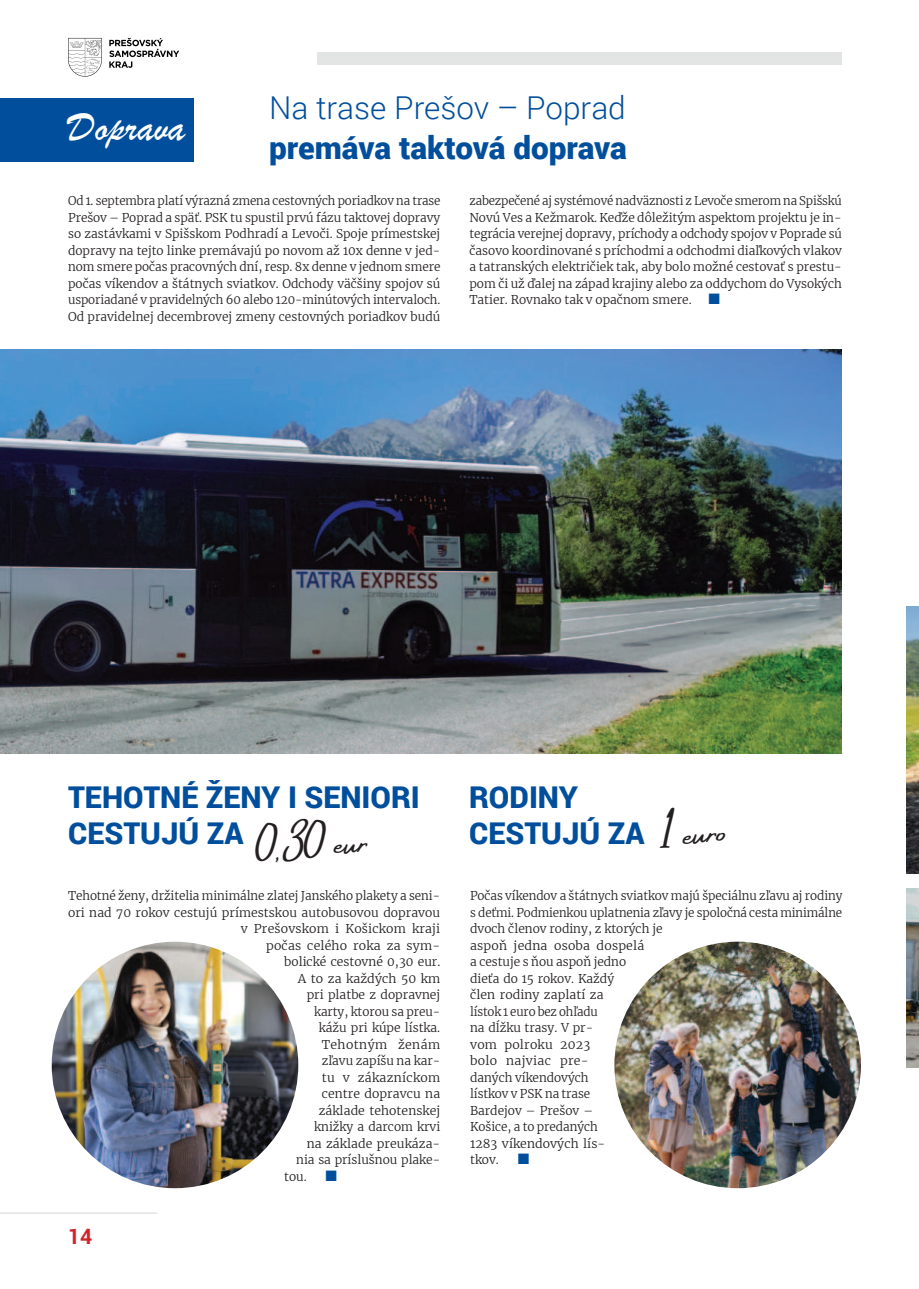
<style>
.page{position:relative;width:919px;height:1289px;background:#fff}
.page>*{position:absolute;margin:0;border:0;box-sizing:border-box;transform-origin:0 0}
.t1{font:42px "Brush Script";color:#fff}
.t2{font:36px "Amsterdam Four ttf";color:#231f20}
.t3{font:900 31.5px "Roboto";letter-spacing:-.005em;color:#014f9c}
.t4{font:300 31.5px "Roboto";color:#014f9c}
.t5{font:900 30px/36px "Roboto";color:#014f9c}
.t6{font:700 21.15px "Roboto";color:#ce242a}
.t7{font:300 12px/16.5px "Merriweather";color:#231f20;text-align:justify}
.t8{font:300 12px "Merriweather";letter-spacing:.02em;color:#231f20}
.t9{font:300 12px "Merriweather";letter-spacing:.035em;color:#231f20}
.s1{font-family:"Arial";font-weight:700;font-size:22.5px;color:#014f9c}
</style>
<div class="page">
<div style="left:317px;top:52px;width:525px;height:12px;background:#e3e4e4"></div>
<svg style="left:109px;top:38px;width:70px;height:30px"></svg>
<svg style="left:68px;top:38px;width:34px;height:39px"></svg>
<hr style="left:0;top:1212px;width:157px;height:1px;background:#e3e4e4">
<div style="left:0;top:98px;width:193px;height:64px;background:#014f9c"></div>
<img style="left:48px;top:938px;width:254px;height:253px;border-radius:127px">
<div style="left:45px;top:934px;width:260px;height:260px;border:7px solid #fff;border-radius:50%"></div>
<img style="left:611px;top:938px;width:253px;height:253px;border-radius:127px">
<div style="left:607px;top:934px;width:260px;height:260px;border:7px solid #fff;border-radius:50%"></div>
<img style="left:0;top:350px;width:841px;height:403px">
<img style="left:906px;top:888px;width:12px;height:179px">
<img style="left:906px;top:606px;width:12px;height:267px">
<h3 class="t4" style="left:269px;top:95px;width:358px">Na trase Prešov – Poprad</h3>
<h3 class="t3" style="left:269px;top:126px;width:359px">premáva taktová doprava</h3>
<p class="t7" style="left:469px;top:192px;width:374px">zabezpečené aj systémové nadväznosti z Levoče smerom na Spišskú Novú Ves a Kežmarok. Keďže dôležitým aspektom projektu je in&shy;tegrácia verejnej dopravy, príchody a odchody spojov v Poprade sú časovo koordinované s príchodmi a odchodmi diaľkových vlakov a tatranských električiek tak, aby bolo možné cestovať s prestu&shy;pom či už ďalej na západ krajiny alebo za oddychom do Vysokých Tatier. Rovnako tak v opačnom smere. <span class="s1">■</span></p>
<h1 class="t1" style="left:68px;top:112px;width:119px">Doprava</h1>
<p class="t7" style="left:68px;top:192px;width:374px">Od 1. septembra platí výrazná zmena cestovných poriadkov na trase Prešov – Poprad a späť. PSK tu spustil prvú fázu taktovej dopravy so zastávkami v Spišskom Podhradí a Levoči. Spoje prímestskej dopravy na tejto linke premávajú po novom až 10x denne v jed&shy;nom smere počas pracovných dní, resp. 8x denne v jednom smere počas víkendov a štátnych sviatkov. Odchody väčšiny spojov sú usporiadané v pravidelných 60 alebo 120-minútových intervaloch.<br>Od pravidelnej decembrovej zmeny cestovných poriadkov budú</p>
<h3 class="t5" style="left:68px;top:778px;width:353px">TEHOTNÉ ŽENY I SENIORI<br>CESTUJÚ ZA</h3>
<h3 class="t5" style="left:469px;top:778px;width:177px">RODINY<br>CESTUJÚ ZA</h3>
<h2 class="t2" style="left:250px;top:829px;width:118px;rotate:-4deg">0,30 eur</h2>
<h2 class="t2" style="left:657px;top:815px;width:69px;rotate:-4deg">1 euro</h2>
<p class="t7" style="left:68px;top:887px;width:373px">Tehotné ženy, držitelia minimálne zlatej Janského plakety a seni-</p>
<p class="t7" style="left:68px;top:903px;width:373px">ori nad 70 rokov cestujú prímestskou autobusovou dopravou</p>
<p class="t7" style="left:241px;top:920px;width:201px">v Prešovskom i Košickom kraji</p>
<p class="t7" style="left:266px;top:936px;width:176px">počas celého roka za sym-</p>
<p class="t7" style="left:284px;top:953px;width:158px">bolické cestovné 0,30 eur.</p>
<p class="t7" style="left:298px;top:969px;width:144px">A to za každých 50 km</p>
<p class="t7" style="left:307px;top:986px;width:135px">pri platbe z dopravnej</p>
<p class="t7" style="left:314px;top:1003px;width:127px">karty, ktorou sa preu-</p>
<p class="t7" style="left:319px;top:1019px;width:123px">kážu pri kúpe lístka.</p>
<p class="t9" style="left:322px;top:1035px;width:120px">Tehotným ženám</p>
<p class="t7" style="left:322px;top:1052px;width:120px">zľavu zapíšu na kar-</p>
<p class="t8" style="left:322px;top:1068px;width:120px">tu v zákazníckom</p>
<p class="t7" style="left:322px;top:1085px;width:120px">centre dopravcu na</p>
<p class="t7" style="left:319px;top:1101px;width:123px">základe tehotenskej</p>
<p class="t7" style="left:314px;top:1118px;width:128px">knižky a darcom krvi</p>
<p class="t7" style="left:307px;top:1134px;width:135px">na základe preukáza-</p>
<p class="t7" style="left:296px;top:1151px;width:146px">nia sa príslušnou plake-</p>
<p class="t7" style="left:284px;top:1168px;width:55px">tou. <span class="s1">■</span></p>
<h3 class="t6" style="left:68px;top:1227px;width:26px">14</h3>
<p class="t7" style="left:470px;top:887px;width:374px;text-align:left">Počas víkendov a štátnych sviatkov majú špeciálnu zľavu aj rodiny s deťmi. Podmienkou uplatnenia zľavy je spoločná cesta minimálne dvoch členov rodiny, z ktorých je<br>aspoň jedna osoba dospelá<br>a cestuje s ňou aspoň jedno<br>dieťa do 15 rokov. Každý<br>člen rodiny zaplatí za<br>lístok 1 euro bez ohľadu<br>na dĺžku trasy. V pr-<br>vom polroku 2023<br>bolo najviac pre-<br>daných víkendových<br>lístkov v PSK na trase<br>Bardejov – Prešov –<br>Košice, a to predaných<br>1283 víkendových lís-<br>tkov. <span class="s1">■</span></p>
</div>
